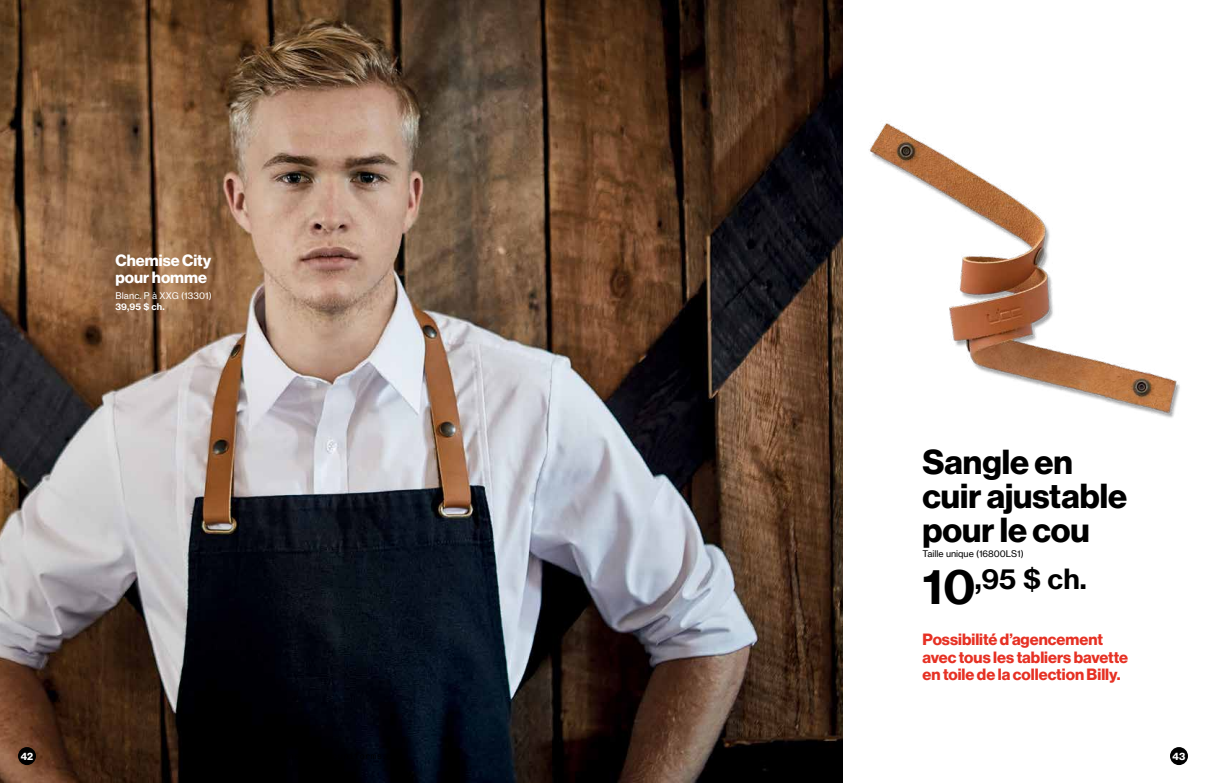
<style>
.page{position:relative;width:1206px;height:783px;background:#fff}
.page>*{position:absolute;margin:0;border:0;box-sizing:border-box;transform-origin:0 0}
.t1{font:700 34px/34px "Haas Grot Disp 75";color:#000}
.t2{font:700 27.3px "N Haas Grotesk TX Pro";color:#000}
.t3{font:700 16px/17.5px "Haas Grot Disp 75";color:#e63124}
.t4{font:700 16px/17.5px "Haas Grot Disp 75";color:#fff}
.t5{font:700 10px "Haas Grot Disp 75";color:#fff}
.t6{font:9px "N Haas Grotesk TX Pro";color:#000}
.t7{font:9px "N Haas Grotesk TX Pro";letter-spacing:.015em;color:#fff}
.t8{font:700 9px "N Haas Grotesk TX Pro";color:#fff}
.s1{font-size:47px}
</style>
<div class="page">
<img style="left:869px;top:123px;width:311px;height:295px">
<img style="left:0;top:0;width:843px;height:783px">
<div style="left:1170px;top:747px;width:18px;height:18px;background:#000;border-radius:50%"></div>
<div style="left:18px;top:747px;width:18px;height:18px;background:#000;border-radius:50%"></div>
<p class="t4" style="left:116px;top:252px;width:97px">Chemise City pour homme</p>
<p class="t7" style="left:116px;top:290px;width:98px">Blanc. P à XXG (13301)</p>
<p class="t8" style="left:116px;top:301px;width:51px">39,95 $ ch.</p>
<h1 class="t1" style="left:922px;top:446px;width:206px">Sangle en cuir ajustable pour le cou</h1>
<p class="t6" style="left:922px;top:549px;width:103px">Taille unique (16800LS1)</p>
<h2 class="t2" style="left:922px;top:562px;width:166px"><span class="s1">10</span>,95 $ ch.</h2>
<p class="t3" style="left:922px;top:631px;width:207px">Possibilité d’agencement avec tous les tabliers bavette en toile de la collection Billy.</p>
<p class="t5" style="left:21px;top:751px;width:14px">42</p>
<p class="t5" style="left:1173px;top:751px;width:14px">43</p>
</div>
